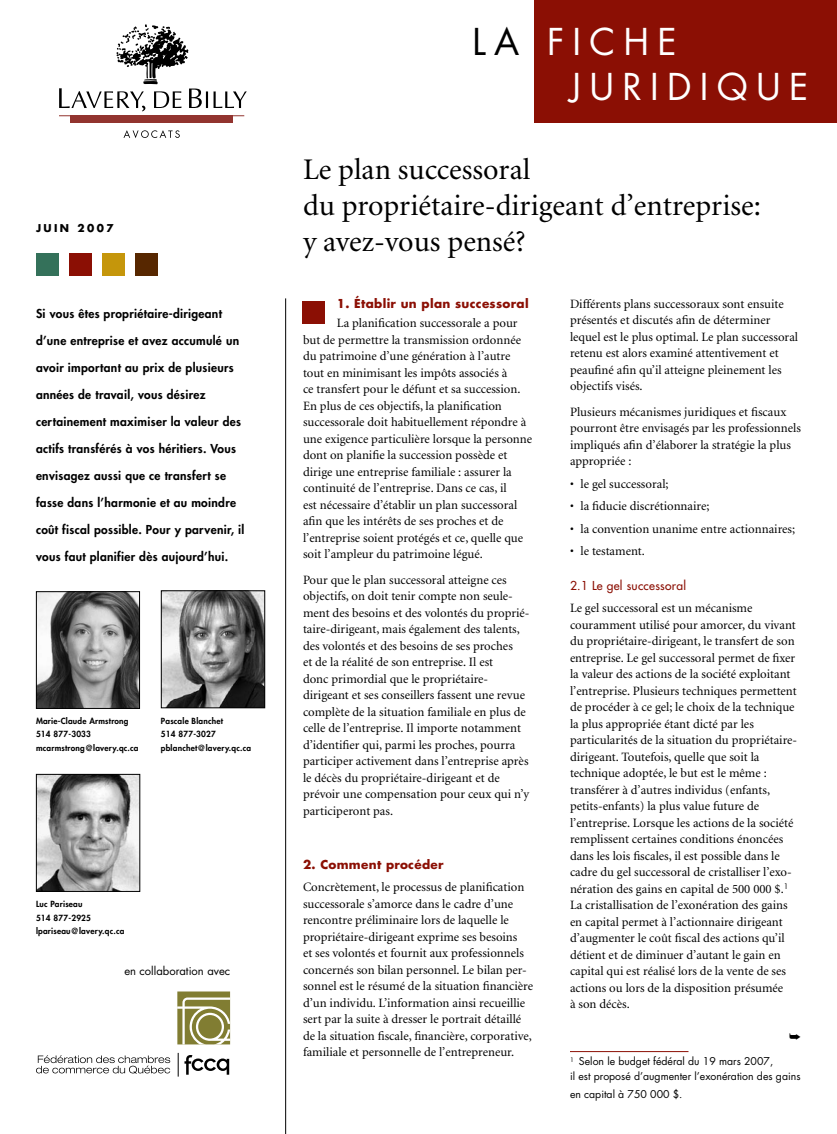
<style>
.page{position:relative;width:837px;height:1134px;background:#fff}
.page>*{position:absolute;margin:0;border:0;box-sizing:border-box;transform-origin:0 0}
.t1{font:36px/45px "Futura";letter-spacing:.23em;color:#fff}
.t2{font:30px/36px "Minion";color:#000}
.t3{font:12.75px/16.5px "Minion";color:#000}
.t4{font:800 12px "Futura";letter-spacing:.025em;color:#000}
.t5{font:700 12px "Futura";letter-spacing:.025em;color:#8b0f04}
.t6{font:12px "Futura";letter-spacing:.025em;color:#8b0f04}
.t7{font:11.25px "Futura";color:#000}
.t8{font:10.5px/15px "Futura";color:#000}
.t9{font:700 10.5px "Futura";letter-spacing:.23em;color:#000}
.t10{font:800 8.25px/13.5px "Futura";letter-spacing:.025em;color:#000}
.s1{color:#000}
</style>
<div class="page">
<hr style="left:285px;top:298px;width:1px;height:836px;background:#000">
<div style="left:177px;top:992px;width:53px;height:52px;background:linear-gradient(to right,#817d32,#817d32)"></div>
<svg style="left:177px;top:998px;width:53px;height:46px"></svg>
<svg style="left:178px;top:1053px;width:51px;height:24px"></svg>
<svg style="left:36px;top:1055px;width:134px;height:19px"></svg>
<div style="left:534px;top:0;width:303px;height:123px;background:#8b0f04"></div>
<svg style="left:214px;top:91px;width:33px;height:17px"></svg>
<svg style="left:124px;top:130px;width:56px;height:8px"></svg>
<hr style="left:59px;top:116px;width:185px;height:1px;background:#92342f">
<div style="left:70px;top:116px;width:163px;height:7px;background:#92342f"></div>
<svg style="left:59px;top:24px;width:149px;height:87px"></svg>
<div style="left:36px;top:254px;width:22px;height:22px;background:#34715a"></div>
<div style="left:69px;top:254px;width:22px;height:22px;background:#8b0f04"></div>
<div style="left:102px;top:254px;width:22px;height:22px;background:#c5960b"></div>
<div style="left:136px;top:254px;width:22px;height:22px;background:#572700"></div>
<img style="left:38px;top:593px;width:100px;height:114px">
<div style="left:36px;top:591px;width:104px;height:118px;border:1px solid #000"></div>
<div style="left:303px;top:301px;width:22px;height:22px;background:#8b0f04"></div>
<hr style="left:570px;top:1051px;width:118px;height:1px;background:#8b0f04">
<img style="left:163px;top:592px;width:100px;height:114px">
<div style="left:161px;top:590px;width:104px;height:118px;border:1px solid #000"></div>
<img style="left:38px;top:776px;width:100px;height:114px">
<div style="left:36px;top:774px;width:104px;height:118px;border:1px solid #000"></div>
<p class="t9" style="left:36px;top:221px;width:79px">Juin 2007</p>
<p class="t4" style="left:36px;top:306px;width:187px">Si vous êtes propriétaire-dirigeant</p>
<p class="t4" style="left:36px;top:333px;width:205px">d’une entreprise et avez accumulé un</p>
<p class="t4" style="left:36px;top:360px;width:199px">avoir important au prix de plusieurs</p>
<p class="t4" style="left:36px;top:387px;width:171px">années de travail, vous désirez</p>
<p class="t4" style="left:36px;top:414px;width:207px">certainement maximiser la valeur des</p>
<p class="t4" style="left:36px;top:441px;width:202px">actifs transférés à vos héritiers. Vous</p>
<p class="t4" style="left:36px;top:468px;width:192px">envisagez aussi que ce transfert se</p>
<p class="t4" style="left:36px;top:495px;width:202px">fasse dans l’harmonie et au moindre</p>
<p class="t4" style="left:36px;top:522px;width:210px">coût fiscal possible. Pour y parvenir, il</p>
<p class="t4" style="left:36px;top:549px;width:194px">vous faut planifier dès aujourd’hui.</p>
<p class="t10" style="left:36px;top:714px;width:104px">Marie-Claude Armstrong<br>514 877-3033 mcarmstrong@lavery.qc.ca</p>
<p class="t10" style="left:161px;top:714px;width:92px">Pascale Blanchet<br>514 877-3027 pblanchet@lavery.qc.ca</p>
<p class="t10" style="left:36px;top:897px;width:90px">Luc Pariseau<br>514 877-2925 lpariseau@lavery.qc.ca</p>
<p class="t7" style="left:124px;top:964px;width:107px">en collaboration avec</p>
<h1 class="t1" style="left:570px;top:20px;width:240px;text-indent:-97px"><span class="s1">La</span> fiche juridique</h1>
<h2 class="t2" style="left:303px;top:152px;width:460px">Le plan successoral<br>du propriétaire-dirigeant d’entreprise: y avez-vous pensé?</h2>
<p class="t5" style="left:337px;top:295px;width:193px">1. Établir un plan successoral</p>
<p class="t3" style="left:303px;top:316px;width:231px;text-indent:34px">La planification successorale a pour but de permettre la transmission ordonnée du patrimoine d’une génération à l’autre tout en minimisant les impôts associés à<br>ce transfert pour le défunt et sa succession.<br>En plus de ces objectifs, la planification successorale doit habituellement répondre à une exigence particulière lorsque la personne dont on planifie la succession possède et dirige une entreprise familiale : assurer la continuité de l’entreprise. Dans ce cas, il<br>est nécessaire d’établir un plan successoral afin que les intérêts de ses proches et de l’entreprise soient protégés et ce, quelle que soit l’ampleur du patrimoine légué.</p>
<p class="t3" style="left:303px;top:572px;width:228px">Pour que le plan successoral atteigne ces objectifs, on doit tenir compte non seule&shy;ment des besoins et des volontés du proprié&shy;taire-dirigeant, mais également des talents, des volontés et des besoins de ses proches<br>et de la réalité de son entreprise. Il est<br>donc primordial que le propriétaire&shy;dirigeant et ses conseillers fassent une revue complète de la situation familiale en plus de celle de l’entreprise. Il importe notamment d’identifier qui, parmi les proches, pourra participer activement dans l’entreprise après le décès du propriétaire-dirigeant et de prévoir une compensation pour ceux qui n’y participeront pas.</p>
<p class="t5" style="left:303px;top:856px;width:142px">2. Comment procéder</p>
<p class="t3" style="left:303px;top:880px;width:232px">Concrètement, le processus de planification successorale s’amorce dans le cadre d’une rencontre préliminaire lors de laquelle le propriétaire-dirigeant exprime ses besoins<br>et ses volontés et fournit aux professionnels concernés son bilan personnel. Le bilan per&shy;sonnel est le résumé de la situation financière d’un individu. L’information ainsi recueillie sert par la suite à dresser le portrait détaillé de la situation fiscale, financière, corporative, familiale et personnelle de l’entrepreneur.</p>
<p class="t3" style="left:570px;top:296px;width:230px">Différents plans successoraux sont ensuite présentés et discutés afin de déterminer lequel est le plus optimal. Le plan successoral retenu est alors examiné attentivement et peaufiné afin qu’il atteigne pleinement les objectifs visés.</p>
<p class="t3" style="left:570px;top:404px;width:233px">Plusieurs mécanismes juridiques et fiscaux pourront être envisagés par les professionnels impliqués afin d’élaborer la stratégie la plus appropriée :</p>
<p class="t3" style="left:570px;top:476px;width:100px">• le gel successoral;</p>
<p class="t3" style="left:570px;top:499px;width:141px">• la fiducie discrétionnaire;</p>
<p class="t3" style="left:570px;top:521px;width:227px">• la convention unanime entre actionnaires;</p>
<p class="t3" style="left:570px;top:544px;width:76px">• le testament.</p>
<p class="t6" style="left:570px;top:578px;width:118px">2.1 Le gel successoral</p>
<p class="t3" style="left:570px;top:601px;width:229px">Le gel successoral est un mécanisme couramment utilisé pour amorcer, du vivant du propriétaire-dirigeant, le transfert de son entreprise. Le gel successoral permet de fixer la valeur des actions de la société exploitant l’entreprise. Plusieurs techniques permettent de procéder à ce gel; le choix de la technique la plus appropriée étant dicté par les particularités de la situation du propriétaire&shy;dirigeant. Toutefois, quelle que soit la technique adoptée, le but est le même : transférer à d’autres individus (enfants, petits-enfants) la plus value future de l’entreprise. Lorsque les actions de la société remplissent certaines conditions énoncées dans les lois fiscales, il est possible dans le cadre du gel successoral de cristalliser l’exo&shy;nération des gains en capital de 500 000 $.<sup>1<br></sup>La cristallisation de l’exonération des gains en capital permet à l’actionnaire dirigeant d’augmenter le coût fiscal des actions qu’il détient et de diminuer d’autant le gain en capital qui est réalisé lors de la vente de ses actions ou lors de la disposition présumée<br>à son décès.</p>
<p class="t8" style="left:570px;top:1054px;width:232px"><sup>1</sup> Selon le budget fédéral du 19 mars 2007,<br>il est proposé d’augmenter l’exonération des gains</p>
<p class="t8" style="left:570px;top:1087px;width:114px">en capital à 750 000 $.</p>
</div>
